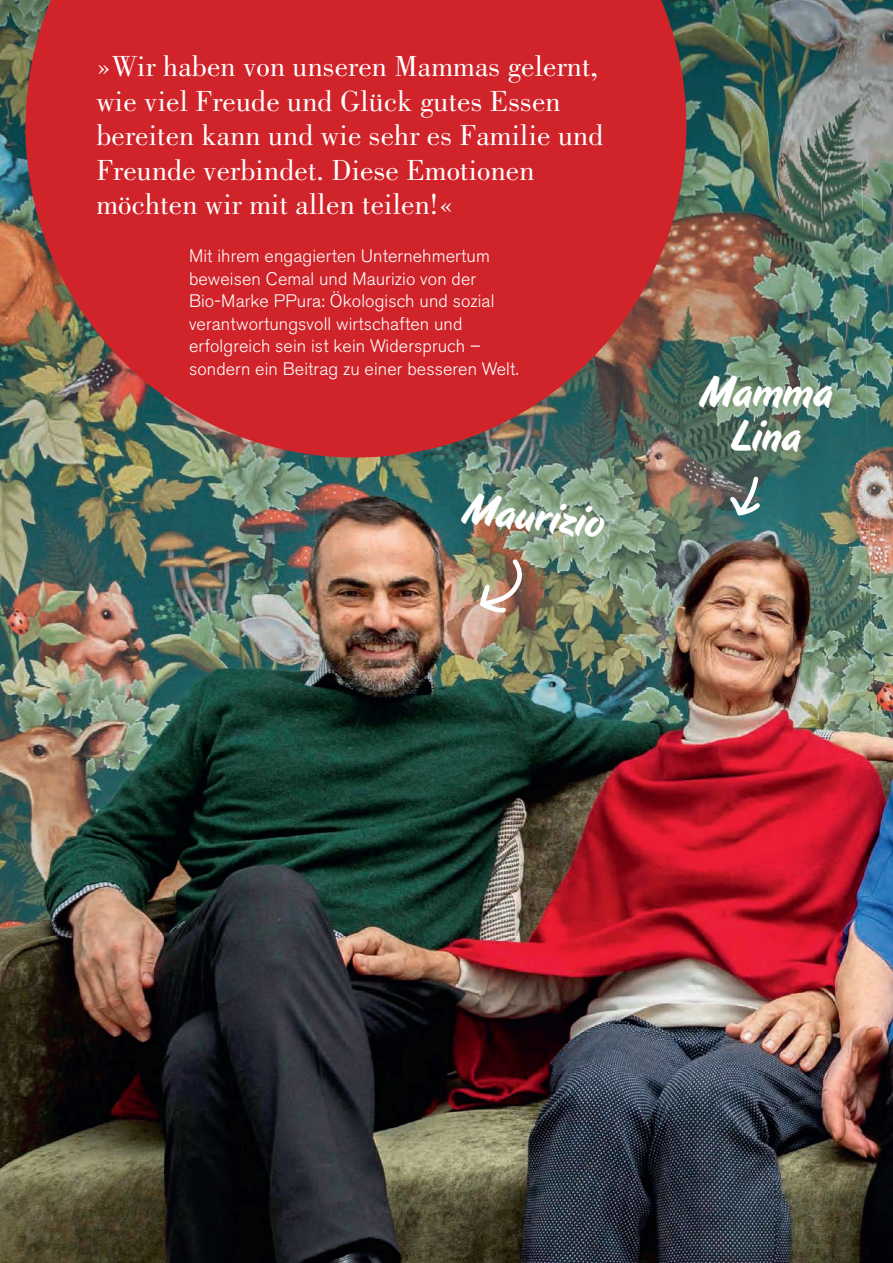
<style>
.page{position:relative;width:893px;height:1263px;background:#fff}
.page>*{position:absolute;margin:0;border:0;box-sizing:border-box;transform-origin:0 0}
.t1{font:500 42px/43.5px "Tasty";letter-spacing:.005em;color:#fff;text-align:center}
.t2{font:30px/34.5px "Bodoni";letter-spacing:.005em;color:#fff}
.t3{font:300 18px/22.5px "Akzidenz Grotesk BQ";letter-spacing:.005em;color:#fff}
</style>
<div class="page">
<img style="left:0;top:0;width:893px;height:1263px">
<svg style="left:26px;top:0;width:660px;height:457px;background:#c12f32"></svg>
<svg style="left:730px;top:476px;width:30px;height:40px"></svg>
<svg style="left:480px;top:559px;width:43px;height:54px"></svg>
<h2 class="t2" style="left:96px;top:49px;width:508px">»Wir haben von unseren Mammas gelernt, wie viel Freude und Glück gutes Essen bereiten kann und wie sehr es Familie und Freunde verbindet. Diese Emotionen möchten wir mit allen teilen!«</h2>
<p class="t3" style="left:189px;top:245px;width:331px">Mit ihrem engagierten Unternehmertum beweisen Cemal und Maurizio von der Bio-Marke PPura: Ökologisch und sozial verantwortungsvoll wirtschaften und erfolgreich sein ist kein Widerspruch – sondern ein Beitrag zu einer besseren Welt.</p>
<h1 class="t1" style="left:464px;top:487px;width:144px;rotate:6deg">Maurizio</h1>
<h1 class="t1" style="left:698px;top:370px;width:135px">Mamma<br>Lina</h1>
</div>
